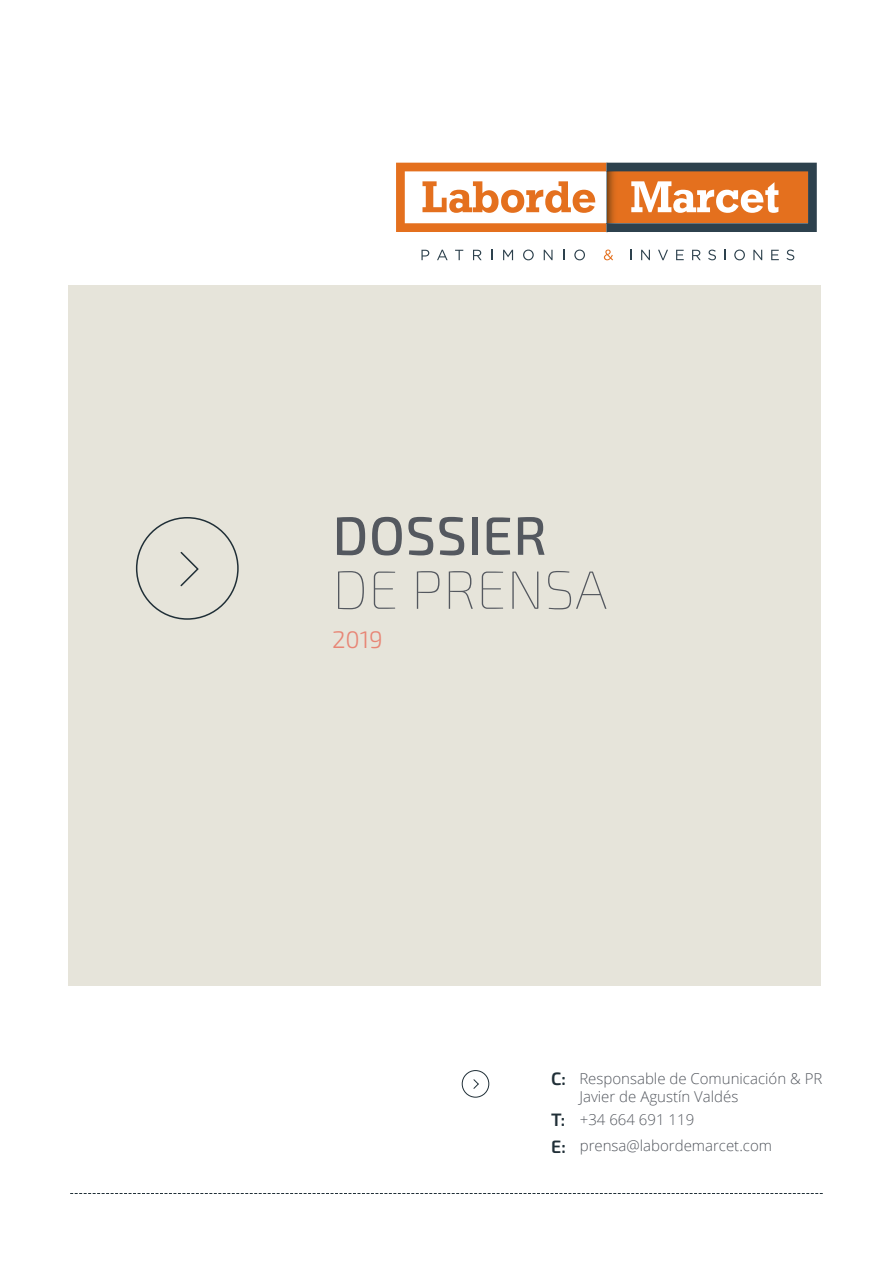
<style>
.page{position:relative;width:893px;height:1263px;background:#fff}
.page>*{position:absolute;margin:0;border:0;box-sizing:border-box;transform-origin:0 0}
.t1{font:100 54px "Exo 2.0";letter-spacing:.01em;color:#54585f}
.t2{font:500 54px "Exo 2.0";letter-spacing:.01em;color:#54585f}
.t3{font:300 24px "Exo 2.0";color:#e88575}
.t4{font:600 18px/26.5px "Exo 2.0";color:#202f37}
.t5{font:300 15px/18px "Open Sans";color:#54585f}
</style>
<div class="page">
<div style="left:68px;top:285px;width:753px;height:701px;background:#e6e4da"></div>
<svg style="left:604px;top:250px;width:9px;height:10px"></svg>
<svg style="left:641px;top:250px;width:9px;height:10px"></svg>
<svg style="left:658px;top:250px;width:10px;height:10px"></svg>
<svg style="left:676px;top:250px;width:8px;height:10px"></svg>
<svg style="left:692px;top:250px;width:9px;height:10px"></svg>
<svg style="left:708px;top:250px;width:8px;height:10px"></svg>
<svg style="left:724px;top:250px;width:2px;height:10px"></svg>
<svg style="left:734px;top:250px;width:11px;height:10px"></svg>
<svg style="left:753px;top:250px;width:9px;height:10px"></svg>
<svg style="left:771px;top:250px;width:8px;height:10px"></svg>
<svg style="left:786px;top:250px;width:8px;height:10px"></svg>
<svg style="left:421px;top:250px;width:8px;height:10px"></svg>
<svg style="left:437px;top:250px;width:11px;height:10px"></svg>
<svg style="left:455px;top:250px;width:8px;height:10px"></svg>
<svg style="left:473px;top:250px;width:9px;height:10px"></svg>
<svg style="left:491px;top:250px;width:2px;height:10px"></svg>
<svg style="left:503px;top:250px;width:10px;height:10px"></svg>
<svg style="left:523px;top:250px;width:11px;height:10px"></svg>
<svg style="left:544px;top:250px;width:9px;height:10px"></svg>
<svg style="left:574px;top:250px;width:11px;height:10px"></svg>
<svg style="left:396px;top:163px;width:421px;height:69px"></svg>
<svg style="left:606px;top:171px;width:13px;height:52px"></svg>
<div style="left:136px;top:517px;width:103px;height:103px;border:2px solid #202f37;border-radius:50%"></div>
<svg style="left:180px;top:551px;width:19px;height:36px"></svg>
<div style="left:462px;top:1070px;width:27px;height:27px;border:1px solid #202f37;border-radius:50%"></div>
<svg style="left:473px;top:1079px;width:6px;height:10px"></svg>
<svg style="left:70px;top:1193px;width:753px;height:1px"></svg>
<h1 class="t2" style="left:332px;top:504px;width:216px">DOSSIER</h1>
<h1 class="t1" style="left:332px;top:559px;width:277px">DE PRENSA</h1>
<h2 class="t3" style="left:332px;top:626px;width:52px">2019</h2>
<p class="t4" style="left:551px;top:1066px;width:16px">C:</p>
<p class="t4" style="left:551px;top:1107px;width:16px">T:<br>E:</p>
<p class="t5" style="left:579px;top:1069px;width:245px">Responsable de Comunicación &amp; PR<br>Javier de Agustín Valdés</p>
<p class="t5" style="left:580px;top:1110px;width:116px">+34 664 691 119</p>
<p class="t5" style="left:580px;top:1136px;width:194px">prensa@labordemarcet.com</p>
</div>
